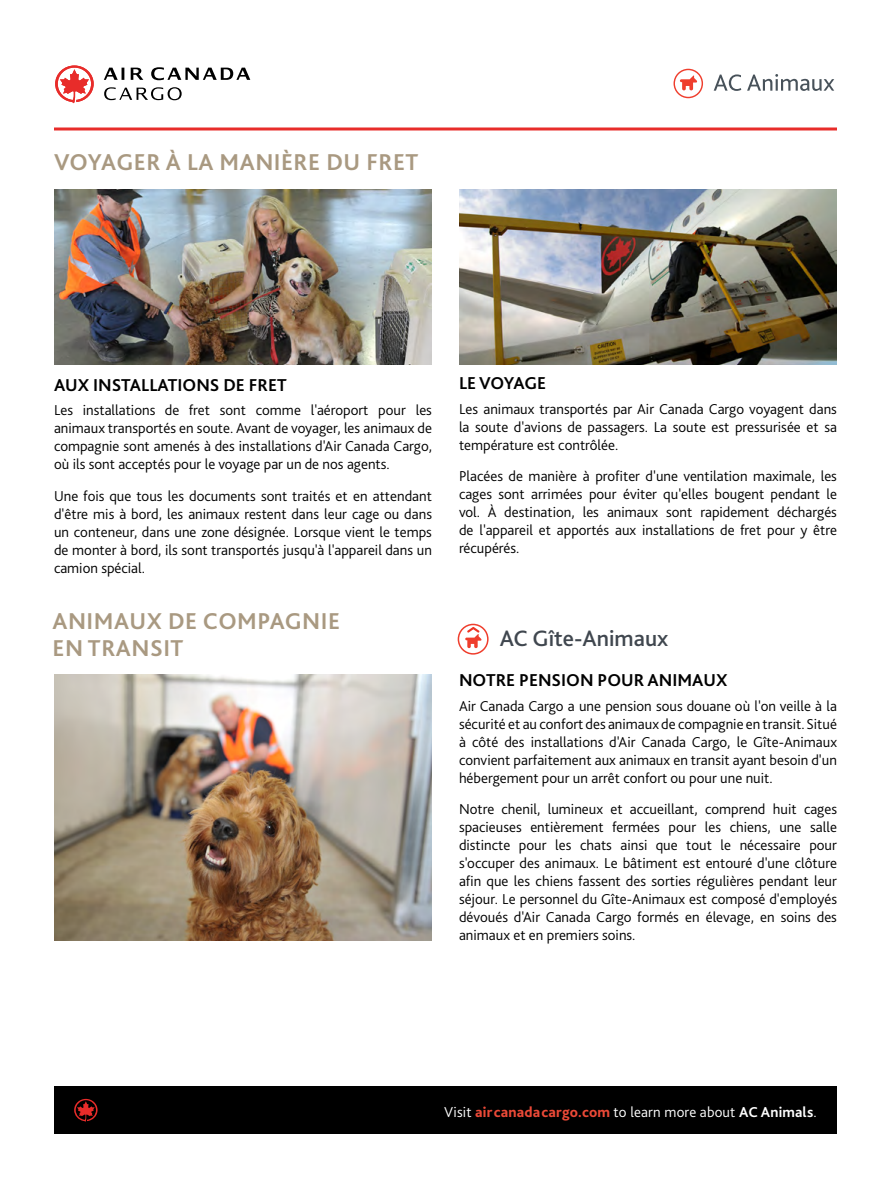
<style>
.page{position:relative;width:891px;height:1188px;background:#fff}
.page>*{position:absolute;margin:0;border:0;box-sizing:border-box;transform-origin:0 0}
.t1{font:700 24px/27px "Bliss 2";letter-spacing:.02em;color:#a99981}
.t2{font:500 23.25px "Bliss 2";color:#40474f}
.t3{font:700 18px "Bliss 2";color:#000}
.t4{font:700 18px "Bliss 2";letter-spacing:-.02em;color:#000}
.t5{font:300 15px/18px "Bliss 2";color:#000;text-align:justify}
.t6{font:300 15px "Bliss 2";letter-spacing:.01em;color:#fff}
.s1{font-weight:800;color:#ea4937}
.s2{font-weight:700}
</style>
<div class="page">
<svg style="left:55px;top:65px;width:39px;height:38px"></svg>
<svg style="left:104px;top:67px;width:146px;height:33px"></svg>
<svg style="left:714px;top:74px;width:27px;height:17px"></svg>
<svg style="left:747px;top:74px;width:87px;height:17px"></svg>
<svg style="left:674px;top:69px;width:29px;height:29px"></svg>
<hr style="left:54px;top:128px;width:783px;height:2px;background:#e82c2a">
<div style="left:54px;top:1087px;width:783px;height:47px;background:#000"></div>
<svg style="left:74px;top:1099px;width:24px;height:23px"></svg>
<svg style="left:458px;top:624px;width:31px;height:31px"></svg>
<img style="left:54px;top:189px;width:378px;height:175px">
<img style="left:459px;top:189px;width:377px;height:175px">
<img style="left:54px;top:675px;width:378px;height:266px">
<h1 class="t1" style="left:54px;top:148px;width:366px">VOYAGER À LA MANIÈRE DU FRET</h1>
<p class="t3" style="left:54px;top:374px;width:234px">AUX INSTALLATIONS DE FRET</p>
<p class="t5" style="left:54px;top:401px;width:380px">Les installations de fret sont comme l'aéroport pour les animaux transportés en soute. Avant de voyager, les animaux de compagnie sont amenés à des installations d'Air Canada Cargo, où ils sont acceptés pour le voyage par un de nos agents.</p>
<p class="t5" style="left:54px;top:487px;width:380px">Une fois que tous les documents sont traités et en attendant d'être mis à bord, les animaux restent dans leur cage ou dans un conteneur, dans une zone désignée. Lorsque vient le temps de monter à bord, ils sont transportés jusqu'à l'appareil dans un camion spécial.</p>
<h1 class="t1" style="left:52px;top:607px;width:289px">ANIMAUX DE COMPAGNIE<br>EN TRANSIT</h1>
<p class="t4" style="left:459px;top:372px;width:89px">LE VOYAGE</p>
<p class="t5" style="left:459px;top:400px;width:379px">Les animaux transportés par Air Canada Cargo voyagent dans la soute d'avions de passagers. La soute est pressurisée et sa température est contrôlée.</p>
<p class="t5" style="left:459px;top:467px;width:380px">Placées de manière à profiter d'une ventilation maximale, les cages sont arrimées pour éviter qu'elles bougent pendant le vol. À destination, les animaux sont rapidement déchargés de l'appareil et apportés aux installations de fret pour y être récupérés.</p>
<h2 class="t2" style="left:500px;top:624px;width:170px">AC Gîte‑Animaux</h2>
<p class="t3" style="left:459px;top:669px;width:270px">NOTRE PENSION POUR ANIMAUX</p>
<p class="t5" style="left:459px;top:696px;width:380px">Air Canada Cargo a une pension sous douane où l'on veille à la sécurité et au confort des animaux de compagnie en transit. Situé à côté des installations d'Air Canada Cargo, le Gîte-Animaux convient parfaitement aux animaux en transit ayant besoin d'un hébergement pour un arrêt confort ou pour une nuit.</p>
<p class="t5" style="left:459px;top:800px;width:380px">Notre chenil, lumineux et accueillant, comprend huit cages spacieuses entièrement fermées pour les chiens, une salle distincte pour les chats ainsi que tout le nécessaire pour s'occuper des animaux. Le bâtiment est entouré d'une clôture afin que les chiens fassent des sorties régulières pendant leur séjour. Le personnel du Gîte-Animaux est composé d'employés dévoués d'Air Canada Cargo formés en élevage, en soins des animaux et en premiers soins.</p>
<p class="t6" style="left:444px;top:1103px;width:374px">Visit <span class="s1">aircanadacargo.com</span> to learn more about <span class="s2">AC Animals</span>.</p>
</div>
